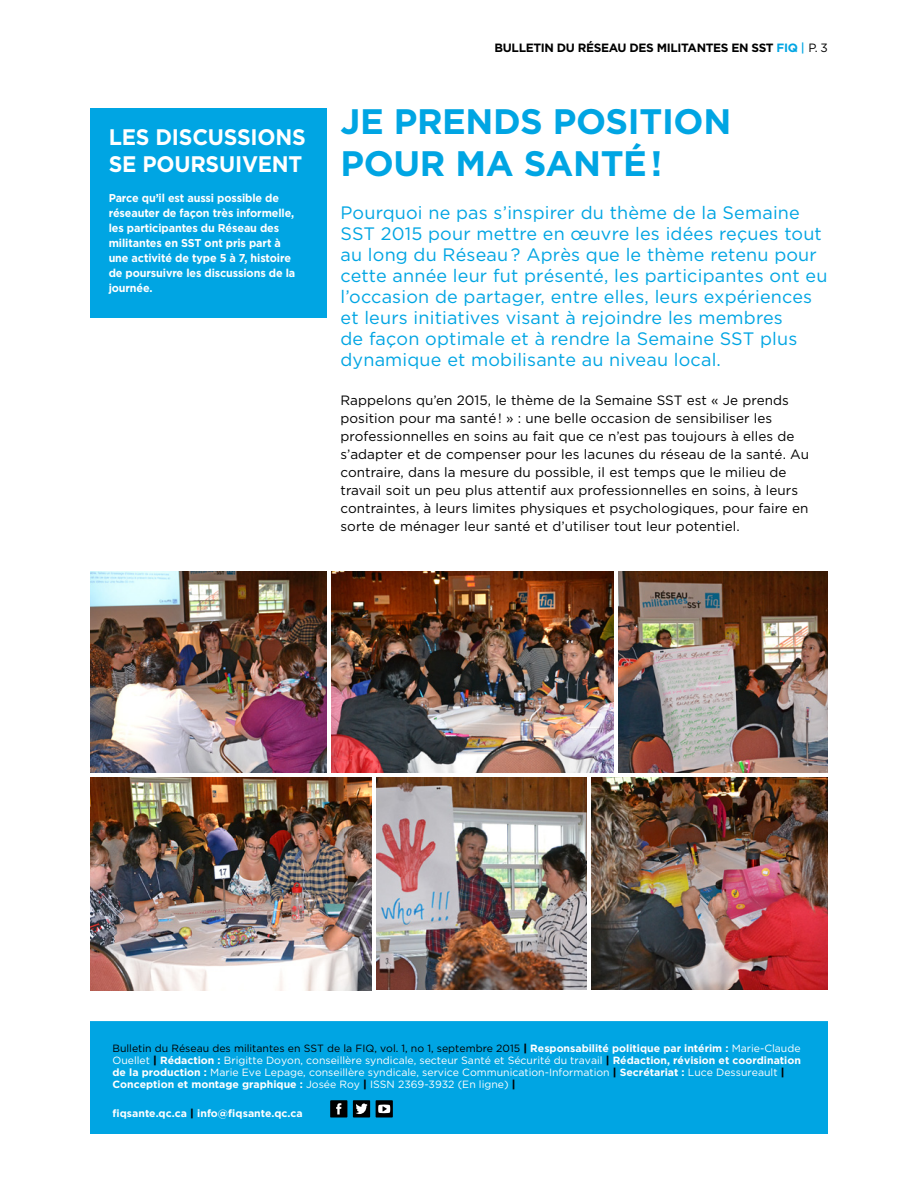
<style>
.page{position:relative;width:918px;height:1188px;background:#fff}
.page>*{position:absolute;margin:0;border:0;box-sizing:border-box;transform-origin:0 0}
.t1{font:700 35.4px/42px "Gotham";letter-spacing:.115em;color:#00a5e3}
.t2{font:700 22.5px/27px "Gotham";letter-spacing:-.01em;color:#fff;text-align:right;scale:.95 1}
.t3{font:18px/21px "Gotham";letter-spacing:.01em;color:#00a5e3}
.t4{font:13.5px/18px "Gotham";letter-spacing:.005em;color:#000}
.t5{font:700 12px "Gotham";letter-spacing:.11em;color:#000}
.t6{font:700 11.4px/15px "Gotham";letter-spacing:-.01em;color:#fff;scale:.95 1}
.t7{font:10.5px/12px "Gotham";color:#fff}
.t8{font:700 10.5px "Gotham";letter-spacing:.005em;color:#fff}
.s1{color:#00a5e3}
.s2{font-weight:500;color:#00a5e3}
.s3{font-weight:400}
.s4{color:#000}
.s5{font-weight:900;color:#000}
.s6{font-weight:700}
</style>
<div class="page">
<div style="left:90px;top:108px;width:237px;height:210px;background:#00a5e3"></div>
<div style="left:94px;top:1026px;width:730px;height:104px;background:#00a5e3"></div>
<div style="left:90px;top:1021px;width:738px;height:113px;border:9px solid #00a5e3"></div>
<div style="left:330px;top:1100px;width:17px;height:17px;background:#000"></div>
<svg style="left:336px;top:1103px;width:5px;height:11px"></svg>
<svg style="left:376px;top:1100px;width:17px;height:18px"></svg>
<svg style="left:378px;top:1105px;width:12px;height:8px"></svg>
<div style="left:353px;top:1100px;width:17px;height:18px;background:#000"></div>
<svg style="left:356px;top:1104px;width:12px;height:10px"></svg>
<img style="left:591px;top:777px;width:237px;height:213px">
<img style="left:90px;top:572px;width:237px;height:200px">
<img style="left:618px;top:572px;width:210px;height:200px">
<img style="left:377px;top:777px;width:209px;height:213px">
<img style="left:332px;top:572px;width:281px;height:200px">
<img style="left:90px;top:777px;width:282px;height:213px">
<h2 class="t2" style="left:109px;top:123px;width:206px">ions<br>se poursu ivent</h2>
<p class="t6" style="left:109px;top:190px;width:198px">Parce qu’il est aussi possible de réseauter de façon très informelle, les participantes du Réseau des militantes en SST ont pris part à une activité de type 5 à 7, histoire de poursuivre les discussions de la journée.</p>
<h2 class="t2" style="left:109px;top:123px;width:120px">Les discuss</h2>
<p class="t5" style="left:495px;top:41px;width:17px">Bull</p>
<p class="t5" style="left:526px;top:41px;width:304px">etin du Réseau des militantes en SST <span class="s1">FIQ</span> <span class="s2">|</span> <span class="s3">p. 3</span></p>
<h1 class="t1" style="left:340px;top:99px;width:392px">Je prends position pour ma santé!</h1>
<p class="t3" style="left:340px;top:202px;width:488px">Pourquoi ne pas s’inspirer du thème de la Semaine SST 2015 pour mettre en œuvre les idées reçues tout au long du Réseau? Après que le thème retenu pour cette année leur fut présenté, les participantes ont eu l’occasion de partager, entre elles, leurs expériences et leurs initiatives visant à rejoindre les membres<br>de façon optimale et à rendre la Semaine SST plus dynamique et mobilisante au niveau local.</p>
<p class="t4" style="left:340px;top:391px;width:470px">Rappelons qu’en 2015, le thème de la Semaine SST est « Je prends position pour ma santé! » : une belle occasion de sensibiliser les professionnelles en soins au fait que ce n’est pas toujours à elles de s’adapter et de compenser pour les lacunes du réseau de la santé. Au contraire, dans la mesure du possible, il est temps que le milieu de travail soit un peu plus attentif aux professionnelles en soins, à leurs contraintes, à leurs limites physiques et psychologiques, pour faire en sorte de ménager leur santé et d’utiliser tout leur potentiel.</p>
<p class="t7" style="left:112px;top:1042px;width:690px"><span class="s4">Bulletin du Réseau des militantes en SST de la FIQ, vol. 1, no 1, septembre 2015</span> <span class="s5">|</span> <span class="s6">Responsabilité politique par intérim :</span> Marie-Claude Ouellet <span class="s5">|</span> <span class="s6">Rédaction :</span> Brigitte Doyon, conseillère syndicale, secteur Santé et Sécurité du travail <span class="s5">|</span> <span class="s6">Rédaction, révision et coordination de la production :</span> Marie Eve Lepage, conseillère syndicale, service Communication-Information <span class="s5">|</span> <span class="s6">Secrétariat :</span> Luce Dessureault <span class="s5">| </span><span class="s6">Conception et montage graphique :</span> Josée Roy <span class="s5">|</span> ISSN 2369-3932 (En ligne) <span class="s5">|</span></p>
<p class="t8" style="left:112px;top:1107px;width:192px">fiqsante.qc.ca <span class="s5">|</span> info@fiqsante.qc.ca</p>
</div>
